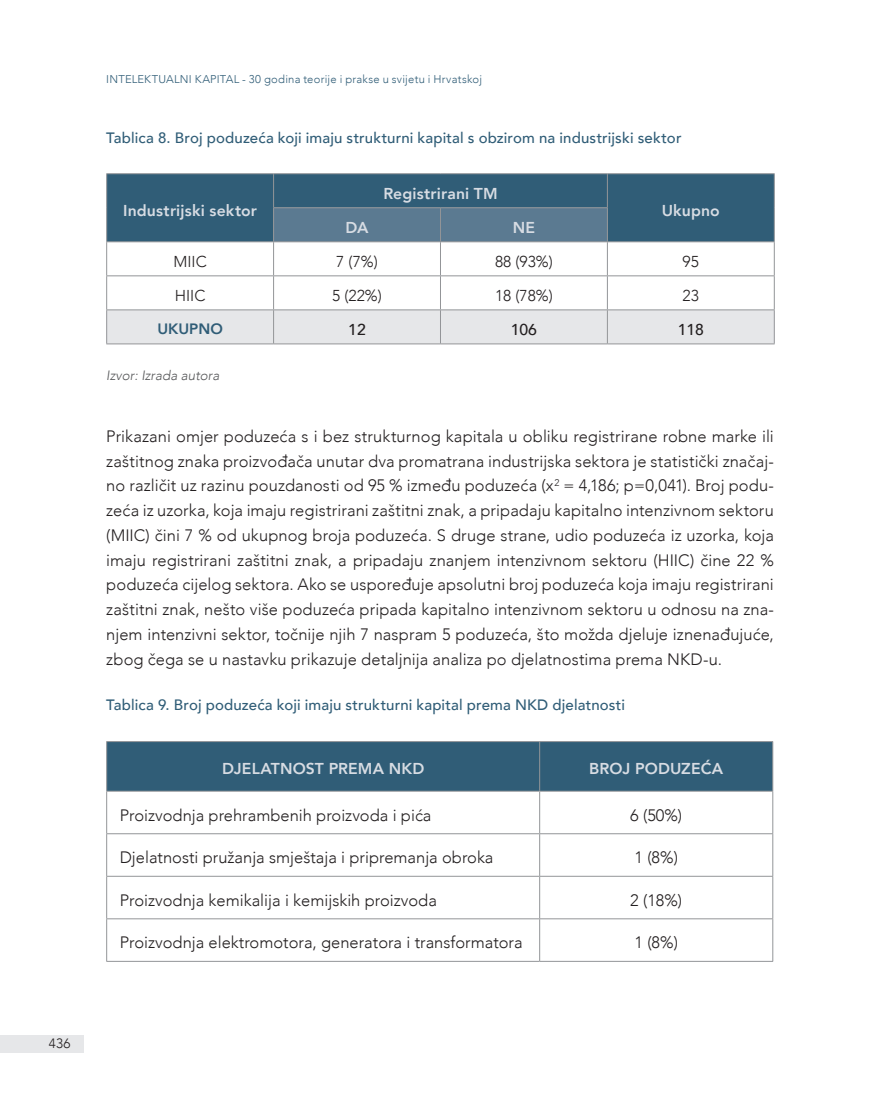
<style>
.page{position:relative;width:893px;height:1106px;background:#fff}
.page>*{position:absolute;margin:0;border:0;box-sizing:border-box;transform-origin:0 0}
.t1{font:300 16.5px/24.8px "Avenir";color:#231f20;text-align:justify}
.t2{font:800 15.75px "Avenir";letter-spacing:.01em;color:#d7dce3}
.t3{font:300 15.75px "Avenir";color:#231f20}
.t4{font:500 15.75px "Avenir";color:#231f20}
.t5{font:500 15px "Avenir";letter-spacing:.01em;color:#305d77}
.t6{font:800 15px "Avenir";color:#305d77}
.t7{font:italic 300 13.5px "Avenir";color:#57585a}
.t8{font:300 13.5px "Avenir";color:#231f20}
.t9{font:300 11.25px "Avenir";letter-spacing:.02em;color:#305d77}
</style>
<div class="page">
<div style="left:0;top:1035px;width:83px;height:17px;background:#e6e7e9"></div>
<div style="left:107px;top:174px;width:667px;height:67px;background:#305d77"></div>
<div style="left:274px;top:208px;width:333px;height:33px;background:#5b7a91"></div>
<div style="left:107px;top:310px;width:667px;height:33px;background:#e6e7e9"></div>
<hr style="left:106px;top:173px;width:168px;height:1px;background:#939598">
<hr style="left:106px;top:174px;width:1px;height:34px;background:#939598">
<hr style="left:106px;top:208px;width:1px;height:33px;background:#939598">
<hr style="left:274px;top:173px;width:166px;height:1px;background:#939598">
<hr style="left:273px;top:174px;width:1px;height:33px;background:#939598">
<hr style="left:440px;top:173px;width:167px;height:1px;background:#939598">
<hr style="left:607px;top:173px;width:168px;height:1px;background:#939598">
<hr style="left:607px;top:174px;width:1px;height:33px;background:#939598">
<hr style="left:774px;top:174px;width:1px;height:34px;background:#939598">
<hr style="left:774px;top:208px;width:1px;height:33px;background:#939598">
<hr style="left:273px;top:207px;width:167px;height:1px;background:#939598">
<hr style="left:273px;top:208px;width:1px;height:33px;background:#939598">
<hr style="left:440px;top:207px;width:168px;height:1px;background:#939598">
<hr style="left:440px;top:208px;width:1px;height:33px;background:#939598">
<hr style="left:607px;top:208px;width:1px;height:33px;background:#939598">
<hr style="left:106px;top:241px;width:168px;height:1px;background:#939598">
<hr style="left:106px;top:242px;width:1px;height:33px;background:#939598">
<hr style="left:274px;top:241px;width:166px;height:1px;background:#939598">
<hr style="left:273px;top:242px;width:1px;height:33px;background:#939598">
<hr style="left:440px;top:241px;width:167px;height:1px;background:#939598">
<hr style="left:440px;top:242px;width:1px;height:33px;background:#939598">
<hr style="left:607px;top:241px;width:168px;height:1px;background:#939598">
<hr style="left:607px;top:242px;width:1px;height:33px;background:#939598">
<hr style="left:774px;top:242px;width:1px;height:33px;background:#939598">
<hr style="left:106px;top:275px;width:168px;height:1px;background:#939598">
<hr style="left:106px;top:276px;width:1px;height:33px;background:#939598">
<hr style="left:274px;top:275px;width:166px;height:1px;background:#939598">
<hr style="left:273px;top:276px;width:1px;height:33px;background:#939598">
<hr style="left:440px;top:275px;width:167px;height:1px;background:#939598">
<hr style="left:440px;top:276px;width:1px;height:33px;background:#939598">
<hr style="left:607px;top:275px;width:168px;height:1px;background:#939598">
<hr style="left:607px;top:276px;width:1px;height:33px;background:#939598">
<hr style="left:774px;top:276px;width:1px;height:33px;background:#939598">
<hr style="left:106px;top:309px;width:168px;height:1px;background:#939598">
<hr style="left:106px;top:310px;width:1px;height:33px;background:#939598">
<hr style="left:274px;top:309px;width:166px;height:1px;background:#939598">
<hr style="left:273px;top:310px;width:1px;height:33px;background:#939598">
<hr style="left:440px;top:309px;width:167px;height:1px;background:#939598">
<hr style="left:440px;top:310px;width:1px;height:33px;background:#939598">
<hr style="left:607px;top:309px;width:168px;height:1px;background:#939598">
<hr style="left:607px;top:310px;width:1px;height:33px;background:#939598">
<hr style="left:774px;top:310px;width:1px;height:33px;background:#939598">
<hr style="left:106px;top:343px;width:168px;height:1px;background:#939598">
<hr style="left:274px;top:343px;width:166px;height:1px;background:#939598">
<hr style="left:440px;top:343px;width:167px;height:1px;background:#939598">
<hr style="left:607px;top:343px;width:168px;height:1px;background:#939598">
<div style="left:107px;top:742px;width:665px;height:48px;background:#305d77"></div>
<svg style="left:107px;top:791px;width:665px;height:170px"></svg>
<hr style="left:106px;top:741px;width:434px;height:1px;background:#939598">
<hr style="left:106px;top:742px;width:1px;height:48px;background:#939598">
<hr style="left:540px;top:741px;width:233px;height:1px;background:#939598">
<hr style="left:539px;top:742px;width:1px;height:48px;background:#939598">
<hr style="left:772px;top:742px;width:1px;height:48px;background:#939598">
<hr style="left:106px;top:790px;width:434px;height:1px;background:#939598">
<hr style="left:106px;top:791px;width:1px;height:42px;background:#939598">
<hr style="left:540px;top:790px;width:233px;height:1px;background:#939598">
<hr style="left:539px;top:791px;width:1px;height:42px;background:#939598">
<hr style="left:772px;top:791px;width:1px;height:42px;background:#939598">
<hr style="left:106px;top:833px;width:434px;height:1px;background:#939598">
<hr style="left:106px;top:834px;width:1px;height:42px;background:#939598">
<hr style="left:540px;top:833px;width:233px;height:1px;background:#939598">
<hr style="left:539px;top:834px;width:1px;height:42px;background:#939598">
<hr style="left:772px;top:834px;width:1px;height:42px;background:#939598">
<hr style="left:106px;top:876px;width:434px;height:1px;background:#939598">
<hr style="left:106px;top:876px;width:1px;height:42px;background:#939598">
<hr style="left:540px;top:876px;width:233px;height:1px;background:#939598">
<hr style="left:539px;top:876px;width:1px;height:42px;background:#939598">
<hr style="left:772px;top:876px;width:1px;height:42px;background:#939598">
<hr style="left:106px;top:918px;width:434px;height:1px;background:#939598">
<hr style="left:106px;top:919px;width:1px;height:42px;background:#939598">
<hr style="left:540px;top:918px;width:233px;height:1px;background:#939598">
<hr style="left:539px;top:919px;width:1px;height:42px;background:#939598">
<hr style="left:772px;top:919px;width:1px;height:42px;background:#939598">
<hr style="left:106px;top:961px;width:434px;height:1px;background:#939598">
<hr style="left:540px;top:961px;width:233px;height:1px;background:#939598">
<p class="t8" style="left:49px;top:1035px;width:23px">436</p>
<p class="t9" style="left:106px;top:72px;width:377px">INTELEKTUALNI KAPITAL - 30 godina teorije i prakse u svijetu i Hrvatskoj</p>
<p class="t5" style="left:106px;top:124px;width:577px">Tablica 8. Broj poduzeća koji imaju strukturni kapital s obzirom na industrijski sektor</p>
<p class="t2" style="left:123px;top:198px;width:135px">Industrijski sektor</p>
<p class="t2" style="left:383px;top:181px;width:116px">Registrirani TM</p>
<p class="t2" style="left:346px;top:215px;width:24px">DA</p>
<p class="t2" style="left:513px;top:215px;width:24px">NE</p>
<p class="t2" style="left:662px;top:198px;width:60px">Ukupno</p>
<p class="t3" style="left:173px;top:252px;width:35px">MIIC</p>
<p class="t3" style="left:336px;top:252px;width:43px">7 (7%)</p>
<p class="t3" style="left:495px;top:252px;width:59px">88 (93%)</p>
<p class="t3" style="left:683px;top:252px;width:18px">95</p>
<p class="t3" style="left:175px;top:286px;width:32px">HIIC</p>
<p class="t3" style="left:332px;top:286px;width:51px">5 (22%)</p>
<p class="t3" style="left:495px;top:286px;width:59px">18 (78%)</p>
<p class="t3" style="left:683px;top:286px;width:18px">23</p>
<p class="t6" style="left:157px;top:317px;width:67px">UKUPNO</p>
<p class="t4" style="left:348px;top:316px;width:19px">12</p>
<p class="t4" style="left:511px;top:316px;width:28px">106</p>
<p class="t4" style="left:678px;top:316px;width:28px">118</p>
<p class="t7" style="left:106px;top:367px;width:115px">Izvor: Izrada autora</p>
<p class="t1" style="left:106px;top:424px;width:669px">Prikazani omjer poduzeća s i bez strukturnog kapitala u obliku registrirane robne marke ili zaštitnog znaka proizvođača unutar dva promatrana industrijska sektora je statistički značaj&shy;no različit uz razinu pouzdanosti od 95 % između poduzeća (x<sup>2</sup> = 4,186; p=0,041). Broj podu&shy;zeća iz uzorka, koja imaju registrirani zaštitni znak, a pripadaju kapitalno intenzivnom sektoru (MIIC) čini 7 % od ukupnog broja poduzeća. S druge strane, udio poduzeća iz uzorka, koja imaju registrirani zaštitni znak, a pripadaju znanjem intenzivnom sektoru (HIIC) čine 22 % poduzeća cijelog sektora. Ako se uspoređuje apsolutni broj poduzeća koja imaju registrirani zaštitni znak, nešto više poduzeća pripada kapitalno intenzivnom sektoru u odnosu na zna&shy;njem intenzivni sektor, točnije njih 7 naspram 5 poduzeća, što možda djeluje iznenađujuće, zbog čega se u nastavku prikazuje detaljnija analiza po djelatnostima prema NKD-u.</p>
<p class="t5" style="left:106px;top:692px;width:520px">Tablica 9. Broj poduzeća koji imaju strukturni kapital prema NKD djelatnosti</p>
<p class="t2" style="left:222px;top:756px;width:204px">DJELATNOST PREMA NKD</p>
<p class="t2" style="left:589px;top:756px;width:135px">BROJ PODUZEĆA</p>
<p class="t1" style="left:120px;top:802px;width:313px">Proizvodnja prehrambenih proizvoda i pića</p>
<p class="t1" style="left:630px;top:802px;width:54px">6 (50%)</p>
<p class="t1" style="left:120px;top:845px;width:375px">Djelatnosti pružanja smještaja i pripremanja obroka</p>
<p class="t1" style="left:634px;top:845px;width:45px">1 (8%)</p>
<p class="t1" style="left:120px;top:887px;width:319px">Proizvodnja kemikalija i kemijskih proizvoda</p>
<p class="t1" style="left:630px;top:887px;width:54px">2 (18%)</p>
<p class="t1" style="left:120px;top:930px;width:404px">Proizvodnja elektromotora, generatora i transformatora</p>
<p class="t1" style="left:634px;top:930px;width:45px">1 (8%)</p>
</div>
